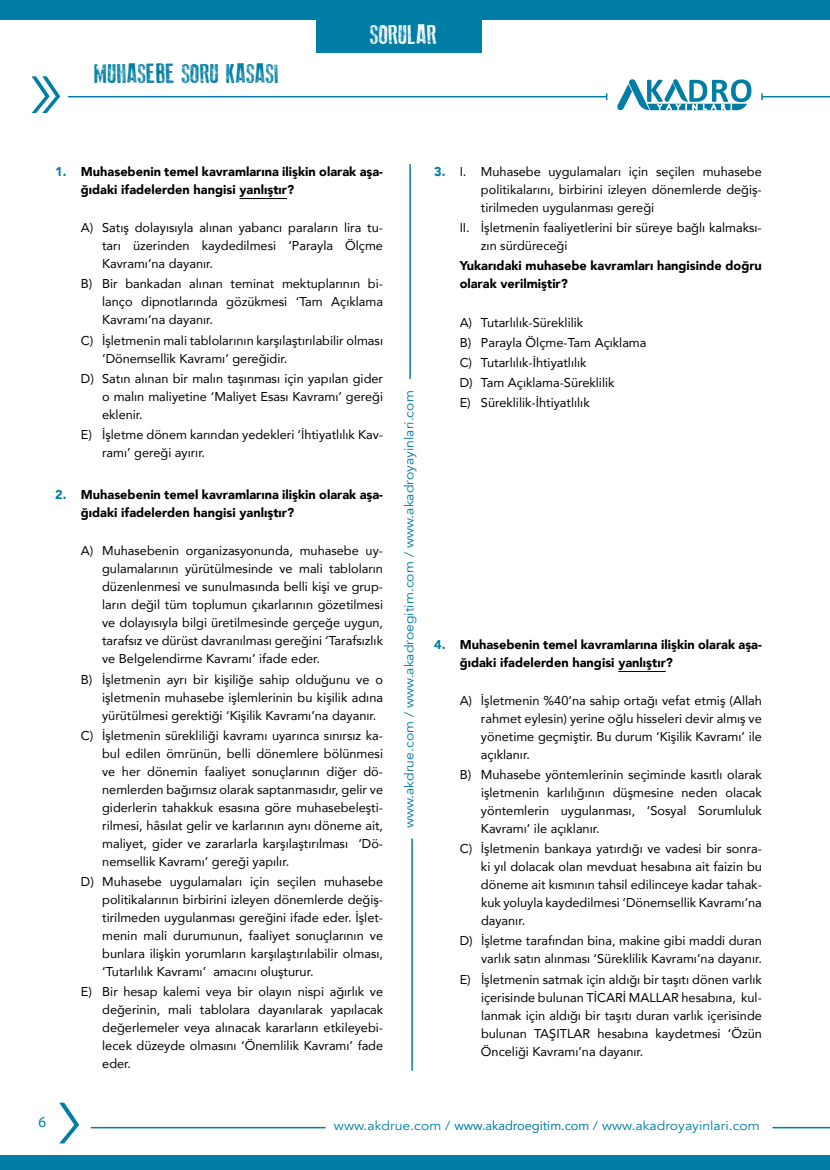
<style>
.page{position:relative;width:830px;height:1170px;background:#fff}
.page>*{position:absolute;margin:0;border:0;box-sizing:border-box;transform-origin:0 0}
.t1{font:27px "Old Press";color:#007da4}
.t2{font:27px "Old Press";color:#fff}
.t3{font:15px "Myriad Pro";color:#007da4}
.t4{font:12.75px/18px "Avenir";color:#000;text-align:justify}
.t5{font:900 12.75px/18px "Avenir";color:#000}
.t6{font:12.75px "Avenir";color:#007da4;scale:1.1 1}
.s1{color:#007da4}
.s2{font-weight:900;color:#007da4}
.s3{font-style:inherit}
</style>
<div class="page">
<svg style="left:59px;top:1102px;width:20px;height:41px"></svg>
<div style="left:0;top:1155px;width:829px;height:14px;background:#007da4"></div>
<div style="left:316px;top:0;width:166px;height:53px;background:#007da4"></div>
<div style="left:0;top:0;width:829px;height:20px;background:#007da4"></div>
<svg style="left:32px;top:76px;width:28px;height:37px"></svg>
<hr style="left:68px;top:96px;width:538px;height:1px;background:#007da4">
<svg style="left:605px;top:93px;width:2px;height:7px"></svg>
<hr style="left:761px;top:96px;width:68px;height:1px;background:#007da4">
<hr style="left:772px;top:1126px;width:57px;height:2px;background:#007da4">
<svg style="left:617px;top:79px;width:134px;height:31px"></svg>
<hr style="left:409px;top:164px;width:1px;height:215px;background:#007da4">
<hr style="left:411px;top:838px;width:1px;height:232px;background:#007da4">
<hr style="left:91px;top:1126px;width:234px;height:2px;background:#007da4">
<hr style="left:239px;top:198px;width:48px;height:1px;background:#000">
<hr style="left:618px;top:671px;width:47px;height:1px;background:#000">
<h1 class="t1" style="left:94px;top:58px;width:186px">MUHASEBE SORU KASASI</h1>
<h1 class="t2" style="left:370px;top:20px;width:68px">SORULAR</h1>
<p class="t5" style="left:81px;top:162px;width:303px;text-indent:-26px"><span class="s1">1.</span> Muhasebenin temel kavramlarına ilişkin olarak aşa&shy;ğıdaki ifadelerden hangisi yanlıştır?</p>
<p class="t4" style="left:102px;top:218px;width:282px;text-indent:-21px">A) Satış dolayısıyla alınan yabancı paraların lira tu&shy;tarı üzerinden kaydedilmesi ‘Parayla Ölçme Kavramı’na dayanır.</p>
<p class="t4" style="left:102px;top:274px;width:282px;text-indent:-21px">B) Bir bankadan alınan teminat mektuplarının bi&shy;lanço dipnotlarında gözükmesi ‘Tam Açıklama Kavramı’na dayanır.</p>
<p class="t4" style="left:102px;top:331px;width:282px;text-indent:-21px">C) İşletmenin mali tablolarının karşılaştırılabilir olması ‘Dönemsellik Kavramı’ gereğidir.</p>
<p class="t4" style="left:102px;top:369px;width:282px;text-indent:-21px">D) Satın alınan bir malın taşınması için yapılan gider o malın maliyetine ‘Maliyet Esası Kavramı’ gereği eklenir.</p>
<p class="t4" style="left:102px;top:425px;width:282px;text-indent:-21px">E) İşletme dönem karından yedekleri ‘İhtiyatlılık Kav&shy;ramı’ gereği ayırır.</p>
<p class="t5" style="left:81px;top:485px;width:303px;text-indent:-26px"><span class="s1">2.</span> Muhasebenin temel kavramlarına ilişkin olarak aşa&shy;ğıdaki ifadelerden hangisi yanlıştır?</p>
<p class="t4" style="left:102px;top:541px;width:282px;text-indent:-21px">A) Muhasebenin organizasyonunda, muhasebe uy&shy;gulamalarının yürütülmesinde ve mali tabloların düzenlenmesi ve sunulmasında belli kişi ve grup&shy;ların değil tüm toplumun çıkarlarının gözetilmesi ve dolayısıyla bilgi üretilmesinde gerçeğe uygun, tarafsız ve dürüst davranılması gereğini ‘Tarafsızlık ve Belgelendirme Kavramı’ ifade eder.</p>
<p class="t4" style="left:102px;top:669px;width:282px;text-indent:-21px">B) İşletmenin ayrı bir kişiliğe sahip olduğunu ve o işletmenin muhasebe işlemlerinin bu kişilik adına yürütülmesi gerektiği ‘Kişilik Kavramı’na dayanır.</p>
<p class="t4" style="left:102px;top:726px;width:282px;text-indent:-21px">C) İşletmenin sürekliliği kavramı uyarınca sınırsız ka&shy;bul edilen ömrünün, belli dönemlere bölünmesi ve her dönemin faaliyet sonuçlarının diğer dö&shy;nemlerden bağımsız olarak saptanmasıdır, gelir ve giderlerin tahakkuk esasına göre muhasebeleşti&shy;rilmesi, hâsılat gelir ve karlarının aynı döneme ait, maliyet, gider ve zararlarla karşılaştırılması ‘Dö&shy;nemsellik Kavramı’ gereği yapılır.</p>
<p class="t4" style="left:102px;top:872px;width:282px;text-indent:-21px">D) Muhasebe uygulamaları için seçilen muhasebe politikalarının birbirini izleyen dönemlerde değiş&shy;tirilmeden uygulanması gereğini ifade eder. İşlet&shy;menin mali durumunun, faaliyet sonuçlarının ve bunlara ilişkin yorumların karşılaştırılabilir olması, ‘Tutarlılık Kavramı’ amacını oluşturur.</p>
<p class="t4" style="left:102px;top:982px;width:282px;text-indent:-21px">E) Bir hesap kalemi veya bir olayın nispi ağırlık ve değerinin, mali tablolara dayanılarak yapılacak değerlemeler veya alınacak kararların etkileyebi&shy;lecek düzeyde olmasını ‘Önemlilik Kavramı’ fade eder.</p>
<p class="t6" style="left:401px;top:828px;width:399px;rotate:-90deg">www.akdrue.com / www.akadroegitim.com / www.akadroyayinlari.com</p>
<p class="t4" style="left:480px;top:162px;width:282px;text-indent:-47px"><span class="s2">3.</span> I. Muhasebe uygulamaları için seçilen muhasebe politikalarını, birbirini izleyen dönemlerde değiş&shy;tirilmeden uygulanması gereği</p>
<p class="t4" style="left:480px;top:218px;width:282px;text-indent:-21px">II. İşletmenin faaliyetlerini bir süreye bağlı kalmaksı&shy;zın sürdüreceği</p>
<p class="t5" style="left:459px;top:256px;width:303px">Yukarıdaki muhasebe kavramları hangisinde doğru olarak verilmiştir?</p>
<p class="t4" style="left:459px;top:311px;width:188px;line-height:20.1px;text-align:left">A) Tutarlılık-Süreklilik<br>B) Parayla Ölçme-Tam Açıklama<br>C) Tutarlılık-İhtiyatlılık<br>D) Tam Açıklama-Süreklilik<br>E) Süreklilik-İhtiyatlılık</p>
<p class="t5" style="left:459px;top:635px;width:303px;text-indent:-26px"><span class="s1">4.</span> Muhasebenin temel kavramlarına ilişkin olarak aşa&shy;ğıdaki ifadelerden hangisi yanlıştır?</p>
<p class="t4" style="left:480px;top:691px;width:282px;text-indent:-21px">A) İşletmenin %40’na sahip ortağı vefat etmiş (Allah rahmet eylesin) yerine oğlu hisseleri devir almış ve yönetime geçmiştir. Bu durum ‘Kişilik Kavramı’ ile açıklanır.</p>
<p class="t4" style="left:480px;top:765px;width:282px;text-indent:-21px">B) Muhasebe yöntemlerinin seçiminde kasıtlı olarak işletmenin karlılığının düşmesine neden olacak yöntemlerin uygulanması, ‘Sosyal Sorumluluk Kavramı’ ile açıklanır.</p>
<p class="t4" style="left:480px;top:839px;width:282px;text-indent:-21px">C) İşletmenin bankaya yatırdığı ve vadesi bir sonra&shy;ki yıl dolacak olan mevduat hesabına ait faizin bu döneme ait kısmının tahsil edilinceye kadar tahak&shy;kuk yoluyla kaydedilmesi ‘Dönemsellik Kavramı’na dayanır.</p>
<p class="t4" style="left:459px;top:931px;width:303px;text-align:right">D) İşletme tarafından bina, makine gibi maddi duran varlık satın alınması ‘Süreklilik Kavramı’na dayanır.</p>
<p class="t4" style="left:480px;top:969px;width:282px;text-indent:-21px">E) İşletmenin satmak için aldığı bir taşıtı dönen varlık içerisinde bulunan TİCARİ MALLAR hesabına, kul&shy;lanmak için aldığı bir taşıtı duran varlık içerisinde bulunan TAŞITLAR hesabına kaydetmesi ‘Özün Önceliği Kavramı’na dayanır.</p>
<p class="t3" style="left:38px;top:1112px;width:9px">6</p>
<p class="t6" style="left:334px;top:1117px;width:388px">www.akdrue.com / <span class="s3">www.akadroegitim.com</span> / www.akadroyayinlari.com</p>
</div>
